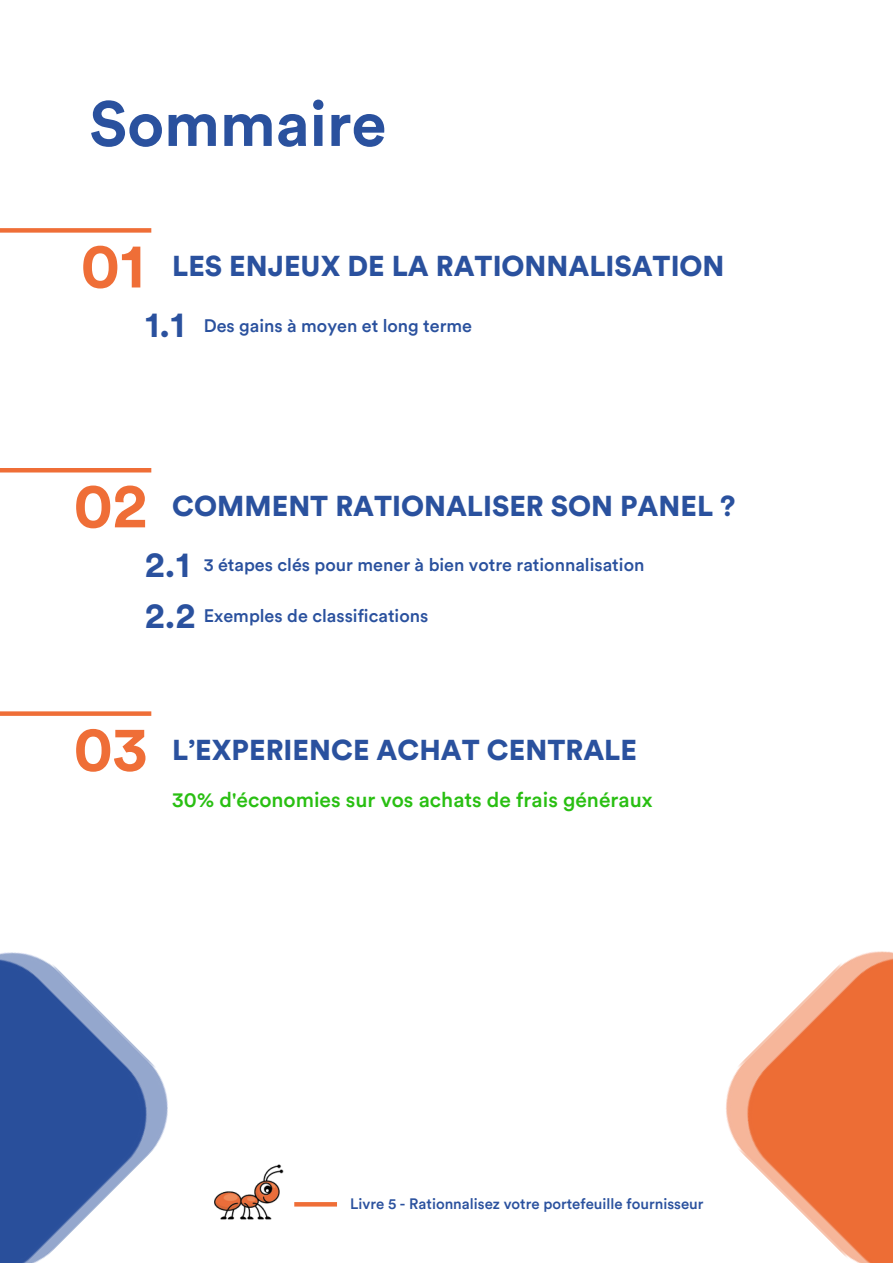
<style>
.page{position:relative;width:893px;height:1264px;background:#fff}
.page>*{position:absolute;margin:0;border:0;box-sizing:border-box;transform-origin:0 0}
.t1{font:700 63px "Circular Std";color:#2a519e}
.t2{font:700 63px "Circular Std";color:#ef6e37}
.t3{font:700 36px/50.8px "Circular Std";color:#2a519e}
.t4{font:900 28.5px "Circular Std";color:#2a519e}
.t5{font:500 21px "Circular Std";color:#29bf12}
.t6{font:500 18px "Circular Std";color:#2a519e}
.t7{font:500 15px "Circular Std";color:#2a519e}
</style>
<div class="page">
<div style="left:0;top:228px;width:151px;height:5px;background:#ef6e37"></div>
<hr style="left:0;top:468px;width:151px;height:4px;background:#ef6e37">
<div style="left:0;top:711px;width:151px;height:5px;background:#ef6e37"></div>
<svg style="left:310px;top:1202px;width:27px;height:4px"></svg>
<img style="left:214px;top:1164px;width:96px;height:56px">
<img style="left:726px;top:951px;width:166px;height:311px">
<img style="left:0;top:952px;width:168px;height:310px">
<h1 class="t1" style="left:89px;top:95px;width:298px">Sommaire</h1>
<h1 class="t2" style="left:81px;top:236px;width:66px">01</h1>
<h3 class="t4" style="left:172px;top:253px;width:553px">LES ENJEUX DE LA RATIONNALISATION</h3>
<h2 class="t3" style="left:145px;top:300px;width:41px">1.1</h2>
<p class="t6" style="left:204px;top:317px;width:270px">Des gains à moyen et long terme</p>
<h1 class="t2" style="left:74px;top:476px;width:75px">02</h1>
<h3 class="t4" style="left:172px;top:493px;width:564px">COMMENT RATIONALISER SON PANEL ?</h3>
<h2 class="t3" style="left:145px;top:540px;width:52px">2.1<br>2.2</h2>
<p class="t6" style="left:204px;top:557px;width:442px">3 étapes clés pour mener à bien votre rationnalisation</p>
<p class="t6" style="left:204px;top:607px;width:226px">Exemples de classifications</p>
<h1 class="t2" style="left:74px;top:719px;width:75px">03</h1>
<h3 class="t4" style="left:172px;top:736px;width:466px">L’EXPERIENCE ACHAT CENTRALE</h3>
<p class="t5" style="left:172px;top:790px;width:482px">30% d'économies sur vos achats de frais généraux</p>
<p class="t7" style="left:350px;top:1196px;width:355px">Livre 5 - Rationnalisez votre portefeuille fournisseur</p>
</div>
